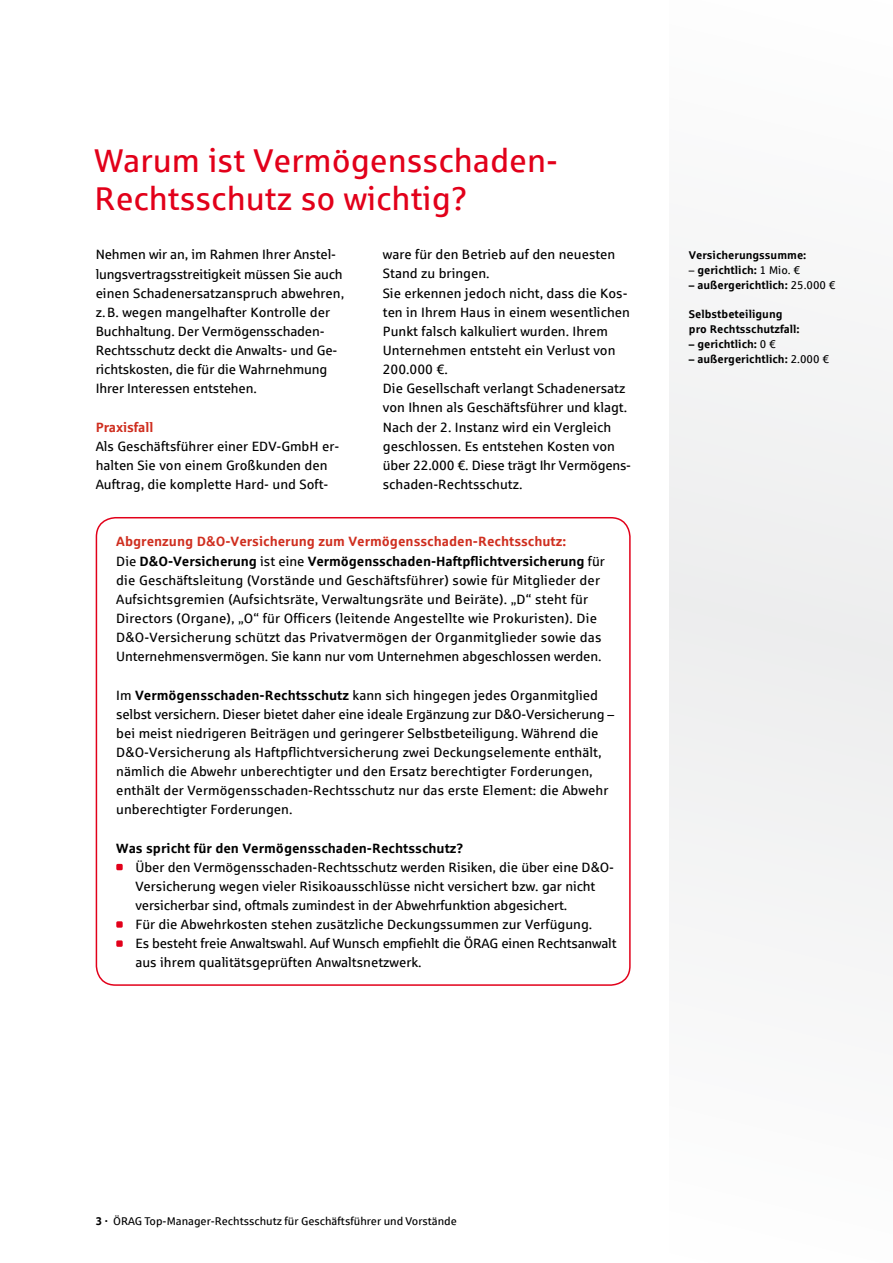
<style>
.page{position:relative;width:893px;height:1263px;background:#fff}
.page>*{position:absolute;margin:0;border:0;box-sizing:border-box;transform-origin:0 0}
.t1{font:33px/37.5px "Sparkasse Rg";color:#e2001a}
.t2{font:13.5px/19.2px "Sparkasse Rg";color:#000}
.t3{font:700 13.5px "Sparkasse Rg";color:#000}
.t4{font:700 13.5px "Sparkasse Rg";letter-spacing:-.01em;color:#cf2e1f}
.t5{font:700 11.25px/14.9px "Sparkasse Rg";color:#000}
.t6{font:11.25px "Sparkasse Rg";color:#000}
.s1{font-weight:400}
.s2{font-weight:700;color:#cf2e1f}
.s3{font-weight:700}
</style>
<div class="page">
<div style="left:670px;top:0;width:223px;height:1263px;background:#f5f5f6"></div>
<div style="left:116px;top:864px;width:7px;height:6px;background:#e2001a"></div>
<div style="left:116px;top:921px;width:7px;height:7px;background:#e2001a"></div>
<div style="left:116px;top:940px;width:7px;height:7px;background:#e2001a"></div>
<div style="left:96px;top:517px;width:535px;height:469px;border:2px solid #e2001a;border-radius:19px"></div>
<h1 class="t1" style="left:95px;top:141px;width:465px">Warum ist Vermögensschaden-<br>Rechtsschutz so wichtig?</h1>
<p class="t2" style="left:96px;top:245px;width:250px">Nehmen wir an, im Rahmen Ihrer Anstel&shy;lungsvertragsstreitigkeit müssen Sie auch einen Schadenersatzanspruch abwehren, z.B. wegen mangelhafter Kontrolle der Buchhaltung. Der Vermögensschaden-Rechtsschutz deckt die Anwalts- und Ge&shy;richtskosten, die für die Wahrnehmung Ihrer Interessen entstehen.</p>
<p class="t4" style="left:96px;top:418px;width:59px">Praxisfall</p>
<p class="t2" style="left:96px;top:436px;width:245px">Als Geschäftsführer einer EDV-GmbH er&shy;halten Sie von einem Großkunden den<br>Auftrag, die komplette Hard- und Soft-</p>
<p class="t2" style="left:383px;top:245px;width:250px">ware für den Betrieb auf den neuesten Stand zu bringen.<br>Sie erkennen jedoch nicht, dass die Kos&shy;ten in Ihrem Haus in einem wesentlichen Punkt falsch kalkuliert wurden. Ihrem Unternehmen entsteht ein Verlust von 200.000 €.<br>Die Gesellschaft verlangt Schadenersatz von Ihnen als Geschäftsführer und klagt.<br>Nach der 2. Instanz wird ein Vergleich geschlossen. Es entstehen Kosten von über 22.000 €. Diese trägt Ihr Vermögens&shy;schaden-Rechtsschutz.</p>
<p class="t5" style="left:689px;top:247px;width:119px">Versicherungssumme:</p>
<p class="t5" style="left:689px;top:262px;width:113px"><span class="s1">–</span> gerichtlich: <span class="s1">1 Mio. €</span></p>
<p class="t5" style="left:689px;top:277px;width:148px">– außergerichtlich: <span class="s1">25.000 €</span></p>
<p class="t5" style="left:689px;top:306px;width:112px">Selbstbeteiligung pro Rechtsschutzfall:</p>
<p class="t5" style="left:689px;top:336px;width:88px">– gerichtlich: <span class="s1">0 €</span></p>
<p class="t5" style="left:689px;top:351px;width:142px">– außergerichtlich: <span class="s1">2.000 €</span></p>
<p class="t2" style="left:116px;top:532px;width:490px"><span class="s2">Abgrenzung D&amp;O-Versicherung zum Vermögensschaden-Rechtsschutz:<br></span>Die <span class="s3">D&amp;O-Versicherung</span> ist eine <span class="s3">Vermögensschaden-Haftpflichtversicherung</span> für die Geschäftsleitung (Vorstände und Geschäftsführer) sowie für Mitglieder der Aufsichtsgremien (Aufsichtsräte, Verwaltungsräte und Beiräte). „D“ steht für Directors (Organe), „O“ für Officers (leitende Angestellte wie Prokuristen). Die D&amp;O-Versicherung schützt das Privatvermögen der Organmitglieder sowie das Unternehmensvermögen. Sie kann nur vom Unternehmen abgeschlossen werden.</p>
<p class="t2" style="left:116px;top:685px;width:499px">Im <span class="s3">Vermögensschaden-Rechtsschutz</span> kann sich hingegen jedes Organmitglied selbst versichern. Dieser bietet daher eine ideale Ergänzung zur D&amp;O-Versicherung – bei meist niedrigeren Beiträgen und geringerer Selbstbeteiligung. Während die D&amp;O-Versicherung als Haftpflichtversicherung zwei Deckungselemente enthält, nämlich die Abwehr unberechtigter und den Ersatz berechtigter Forderungen, enthält der Vermögensschaden-Rechtsschutz nur das erste Element: die Abwehr unberechtigter Forderungen.</p>
<p class="t3" style="left:116px;top:839px;width:349px">Was spricht für den Vermögensschaden-Rechtsschutz?</p>
<p class="t2" style="left:135px;top:857px;width:483px">Über den Vermögensschaden-Rechtsschutz werden Risiken, die über eine D&amp;O-Versicherung wegen vieler Risikoausschlüsse nicht versichert bzw. gar nicht versicherbar sind, oftmals zumindest in der Abwehrfunktion abgesichert.<br>Für die Abwehrkosten stehen zusätzliche Deckungssummen zur Verfügung.<br>Es besteht freie Anwaltswahl. Auf Wunsch empfiehlt die ÖRAG einen Rechtsanwalt aus ihrem qualitätsgeprüften Anwaltsnetzwerk.</p>
<p class="t6" style="left:96px;top:1214px;width:363px"><span class="s3">3 ·</span> ÖRAG Top-Manager-Rechtsschutz für Geschäftsführer und Vorstände</p>
</div>
